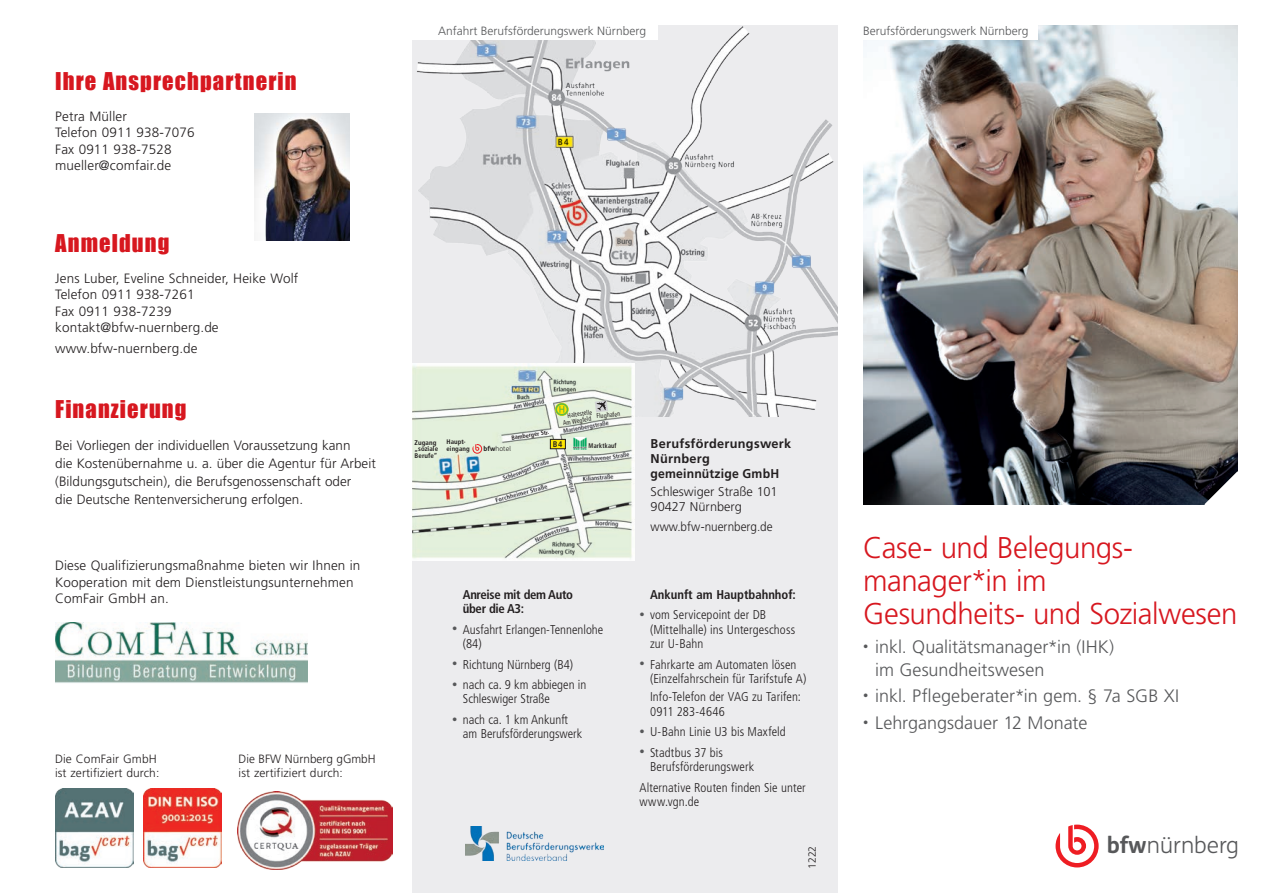
<style>
.page{position:relative;width:1263px;height:893px;background:#fff}
.page>*{position:absolute;margin:0;border:0;box-sizing:border-box;transform-origin:0 0}
.t1{font:300 30px/33px "Frutiger";letter-spacing:-.015em;color:#d7171f}
.t2{font:300 22.65px "FS Me";color:#57585a}
.t3{font:22.5px "Impact";letter-spacing:.05em;color:#d7171f}
.t4{font:300 18px/22.5px "Frutiger";color:#57585a}
.t5{font:300 13.5px/16.5px "Frutiger";letter-spacing:.01em;color:#231f20}
.t6{font:300 condensed 12.75px/14.2px "Frutiger LT Pro";letter-spacing:.005em;color:#231f20}
.t7{font:700 12.75px/15px "Frutiger LT Pro";letter-spacing:.02em;color:#231f20}
.t8{font:300 12.75px/15px "Frutiger LT Pro";color:#231f20}
.t9{font:700 condensed 12.75px/14.2px "Frutiger LT Pro";letter-spacing:-.03em;color:#231f20}
.t10{font:700 condensed 12.75px "Frutiger LT Pro";color:#231f20}
.t11{font:300 12.75px "Frutiger LT Pro";color:#231f20;scale:.92 1}
.t12{font:300 12px "Frutiger";color:#57585a}
.t13{font:300 12px/13.5px "Frutiger";letter-spacing:.01em;color:#231f20}
.t14{font:300 10.5px "Frutiger LT Pro";color:#231f20}
.t15{font:700 condensed 6.75px/6.8px "Frutiger LT Pro";letter-spacing:.01em;color:#231f20}
.t16{font:condensed 6.75px/6.4px "Frutiger LT Pro";color:#231f20;text-align:right;scale:.87 1}
.t17{font:700 condensed 6.75px "Frutiger LT Pro";letter-spacing:.03em;color:#231f20;scale:.9 1}
.t18{font:condensed 6.75px "Frutiger LT Pro";color:#231f20;scale:.9 1}
.t19{font:300 6.75px "FS Me";color:#231f20}
.t20{font:700 condensed 6.6px/6.4px "Frutiger LT Pro";letter-spacing:.01em;color:#231f20}
.t21{font:700 condensed 6.15px "Frutiger LT Pro";color:#231f20}
.s1{font-weight:700}
.s2{font-size:10.5px;color:#57585a}
</style>
<div class="page">
<img style="left:863px;top:26px;width:374px;height:478px">
<svg style="left:1204px;top:471px;width:34px;height:34px"></svg>
<svg style="left:1055px;top:825px;width:44px;height:42px"></svg>
<div style="left:838px;top:9px;width:199px;height:31px;background:#fff"></div>
<div style="left:412px;top:26px;width:426px;height:867px;background:#ececee"></div>
<img style="left:417px;top:26px;width:421px;height:390px">
<img style="left:412px;top:363px;width:222px;height:197px">
<img style="left:254px;top:113px;width:96px;height:127px">
<div style="left:412px;top:9px;width:246px;height:31px;background:#fff"></div>
<img style="left:573px;top:437px;width:14px;height:13px">
<svg style="left:472px;top:444px;width:10px;height:10px"></svg>
<svg style="left:595px;top:400px;width:13px;height:12px"></svg>
<svg style="left:555px;top:403px;width:13px;height:13px"></svg>
<svg style="left:557px;top:405px;width:10px;height:9px"></svg>
<svg style="left:559px;top:406px;width:5px;height:7px"></svg>
<div style="left:550px;top:439px;width:15px;height:10px;background:#ffe601"></div>
<div style="left:550px;top:439px;width:16px;height:10px;border:1px solid #231f20"></div>
<img style="left:56px;top:623px;width:252px;height:60px">
<img style="left:465px;top:827px;width:138px;height:34px">
<img style="left:238px;top:791px;width:154px;height:78px">
<img style="left:55px;top:789px;width:78px;height:78px">
<img style="left:143px;top:789px;width:78px;height:78px">
<h3 class="t3" style="left:55px;top:67px;width:243px">Ihre Ansprechpartnerin</h3>
<p class="t5" style="left:55px;top:108px;width:141px">Petra Müller<br>Telefon 0911 938-7076<br>Fax 0911 938-7528 mueller@comfair.de</p>
<h3 class="t3" style="left:55px;top:229px;width:116px">Anmeldung</h3>
<p class="t5" style="left:55px;top:270px;width:245px">Jens Luber, Eveline Schneider, Heike Wolf<br>Telefon 0911 938-7261<br>Fax 0911 938-7239 kontakt@bfw-nuernberg.de</p>
<p class="t5" style="left:55px;top:340px;width:144px">www.bfw-nuernberg.de</p>
<h3 class="t3" style="left:55px;top:396px;width:133px">Finanzierung</h3>
<p class="t5" style="left:55px;top:437px;width:322px;line-height:18px">Bei Vorliegen der individuellen Voraussetzung kann<br>die Kostenübernahme u. a. über die Agentur für Arbeit (Bildungsgutschein), die Berufsgenossenschaft oder<br>die Deutsche Rentenversicherung erfolgen.</p>
<p class="t5" style="left:55px;top:558px;width:307px">Diese Qualifizierungsmaßnahme bieten wir Ihnen in<br>Kooperation mit dem Dienstleistungsunternehmen<br>ComFair GmbH an.</p>
<p class="t13" style="left:55px;top:753px;width:106px">Die ComFair GmbH ist zertifiziert durch:</p>
<p class="t13" style="left:239px;top:753px;width:139px">Die BFW Nürnberg gGmbH ist zertifiziert durch:</p>
<p class="t12" style="left:438px;top:24px;width:210px">Anfahrt Berufsförderungswerk Nürnberg</p>
<p class="t12" style="left:438px;top:24px;width:167px">Berufsförderungsw k Nürnberg</p>
<p class="t15" style="left:415px;top:439px;width:25px">Zugang „soziale<br>Berufe”</p>
<p class="t20" style="left:446px;top:439px;width:25px">Haupt&shy;eingang</p>
<p class="t21" style="left:511px;top:434px;width:39px;rotate:-8deg">Bamberger Str.</p>
<p class="t19" style="left:484px;top:444px;width:29px"><span class="s1">bfw</span>hotel</p>
<p class="t16" style="left:561px;top:413px;width:36px;rotate:-9deg">Haltestelle<br>Am Wegfeld</p>
<p class="t17" style="left:589px;top:442px;width:33px">Marktkauf</p>
<p class="t18" style="left:596px;top:412px;width:28px;rotate:-6deg">Flughafen</p>
<p class="t7" style="left:651px;top:436px;width:142px">Berufsförderungswerk<br>Nürnberg gemeinnützige GmbH</p>
<p class="t8" style="left:651px;top:484px;width:128px">Schleswiger Straße 101<br>90427 Nürnberg</p>
<p class="t11" style="left:651px;top:519px;width:134px">www.bfw-nuernberg.de</p>
<p class="t9" style="left:463px;top:587px;width:112px">Anreise mit dem Auto über die A3:</p>
<p class="t6" style="left:463px;top:622px;width:142px;text-indent:-11px"><span class="s2">•</span> Ausfahrt Erlangen-Tennenlohe (84)</p>
<p class="t6" style="left:452px;top:657px;width:123px"><span class="s2">•</span> Richtung Nürnberg (B4)</p>
<p class="t6" style="left:463px;top:678px;width:125px;text-indent:-11px"><span class="s2">•</span> nach ca. 9 km abbiegen in<br>Schleswiger Straße</p>
<p class="t6" style="left:463px;top:713px;width:121px;text-indent:-11px"><span class="s2">•</span> nach ca. 1 km Ankunft am Berufsförderungswerk</p>
<p class="t10" style="left:650px;top:587px;width:147px">Ankunft am Hauptbahnhof:</p>
<p class="t6" style="left:650px;top:608px;width:147px;text-indent:-11px"><span class="s2">•</span> vom Servicepoint der DB (Mittelhalle) ins Untergeschoss zur U-Bahn</p>
<p class="t6" style="left:650px;top:657px;width:158px;text-indent:-11px"><span class="s2">•</span> Fahrkarte am Automaten lösen (Einzelfahrschein für Tarifstufe A)</p>
<p class="t6" style="left:650px;top:690px;width:152px">Info-Telefon der VAG zu Tarifen:<br>0911 283-4646</p>
<p class="t6" style="left:639px;top:725px;width:148px"><span class="s2">•</span> U-Bahn Linie U3 bis Maxfeld</p>
<p class="t6" style="left:650px;top:745px;width:106px;text-indent:-11px"><span class="s2">•</span> Stadtbus 37 bis<br>Berufsförderungswerk</p>
<p class="t6" style="left:639px;top:780px;width:168px">Alternative Routen finden Sie unter www.vgn.de</p>
<p class="t14" style="left:806px;top:869px;width:25px;rotate:-90deg">1222</p>
<p class="t12" style="left:863px;top:24px;width:167px">Berufsförderungswerk Nürnberg</p>
<h1 class="t1" style="left:863px;top:531px;width:376px">Case- und Belegungs&shy;manager*in im<br>Gesundheits- und Sozialwesen</h1>
<h3 class="t4" style="left:875px;top:636px;width:240px;text-indent:-12px"><sup>•</sup> inkl. Qualitätsmanager*in (IHK) im Gesundheitswesen</h3>
<h3 class="t4" style="left:863px;top:685px;width:317px"><sup>•</sup> inkl. Pflegeberater*in gem. § 7a SGB XI</h3>
<h3 class="t4" style="left:863px;top:712px;width:226px"><sup>•</sup> Lehrgangsdauer 12 Monate</h3>
<h2 class="t2" style="left:1107px;top:830px;width:134px"><span class="s1">bfw</span>nürnberg</h2>
</div>
